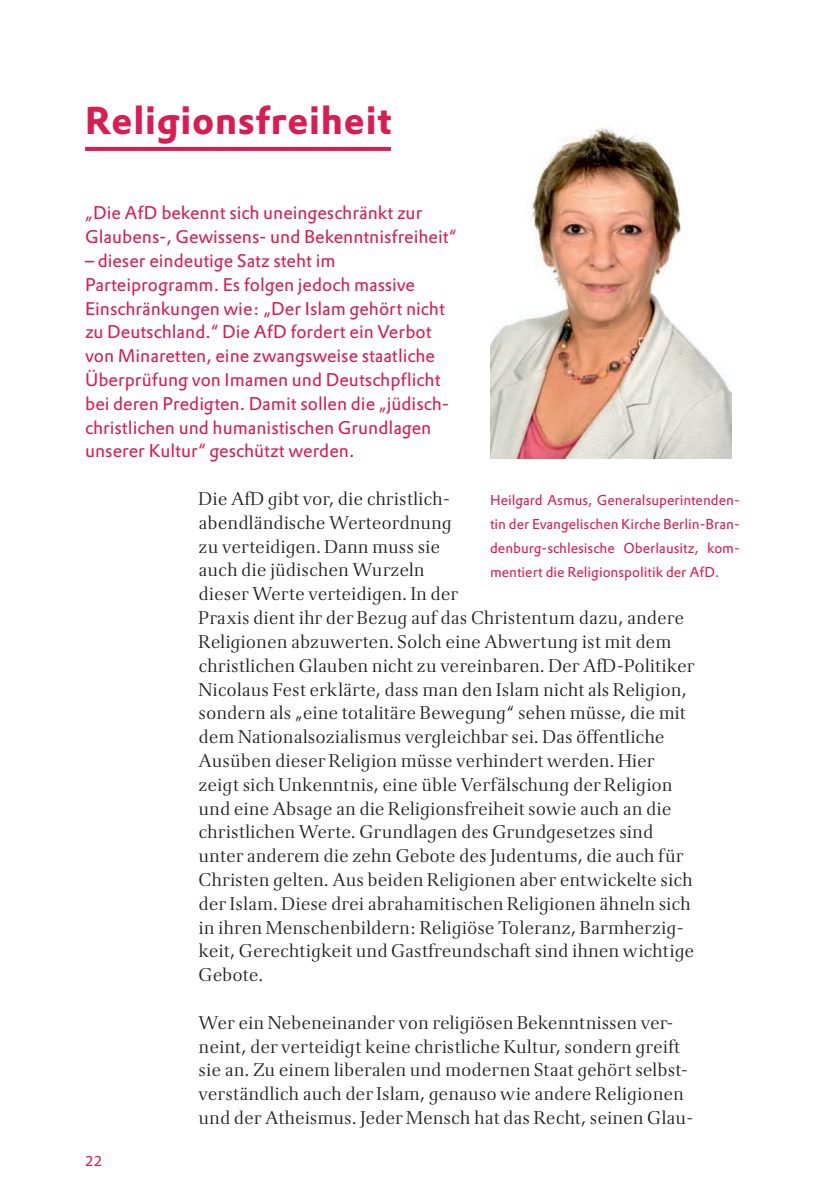
<style>
.page{position:relative;width:840px;height:1191px;background:#fff}
.page>*{position:absolute;margin:0;border:0;box-sizing:border-box;transform-origin:0 0}
.t1{font:38px "DTL Prokyon T Bold";letter-spacing:.02em;color:#d91c52}
.t2{font:300 18px/23.8px "DTL Antares ST";color:#231f20}
.t3{font:18px/23.8px "DTL Prokyon T";color:#d91c52}
.t4{font:14px/23.8px "DTL Prokyon ST";color:#d91c52;text-align:justify}
.t5{font:14px "DTL Prokyon T";color:#d91c52}
</style>
<div class="page">
<svg style="left:85px;top:147px;width:305px;height:4px"></svg>
<img style="left:490px;top:127px;width:241px;height:331px">
<h1 class="t1" style="left:85px;top:95px;width:308px">Religionsfreiheit</h1>
<p class="t3" style="left:85px;top:201px;width:373px">„Die AfD bekennt sich uneingeschränkt zur<br>Glaubens-, Gewissens- und Bekenntnisfreiheit“</p>
<p class="t3" style="left:85px;top:248px;width:365px">– dieser eindeutige Satz steht im Parteiprogramm. Es folgen jedoch massive Einschränkungen wie: „Der Islam gehört nicht zu Deutschland.“ Die AfD fordert ein Verbot von Minaretten, eine zwangsweise staatliche Überprüfung von Imamen und Deutschpflicht bei deren Predigten. Damit sollen die „jüdisch&shy;christlichen und humanistischen Grundlagen unserer Kultur“ geschützt werden.</p>
<p class="t2" style="left:198px;top:487px;width:497px">Die AfD gibt vor, die christlich-<br>abendländische Werteordnung<br>zu verteidigen. Dann muss sie<br>auch die jüdischen Wurzeln<br>dieser Werte verteidigen. In der<br>Praxis dient ihr der Bezug auf das Christentum dazu, andere Religionen abzuwerten. Solch eine Abwertung ist mit dem christlichen Glauben nicht zu vereinbaren. Der AfD-Politiker Nicolaus Fest erklärte, dass man den Islam nicht als Religion, sondern als „eine totalitäre Bewegung“ sehen müsse, die mit dem Nationalsozialismus vergleichbar sei. Das öffentliche Ausüben dieser Religion müsse verhindert werden. Hier zeigt sich Unkenntnis, eine üble Verfälschung der Religion und eine Absage an die Religionsfreiheit sowie auch an die christlichen Werte. Grundlagen des Grundgesetzes sind unter anderem die zehn Gebote des Judentums, die auch für Christen gelten. Aus beiden Religionen aber entwickelte sich der Islam. Diese drei abrahamitischen Religionen ähneln sich in ihren Menschenbildern: Religiöse Toleranz, Barmherzig&shy;keit, Gerechtigkeit und Gastfreundschaft sind ihnen wichtige Gebote.</p>
<p class="t2" style="left:198px;top:1010px;width:496px">Wer ein Nebeneinander von religiösen Bekenntnissen ver&shy;neint, der verteidigt keine christliche Kultur, sondern greift sie an. Zu einem liberalen und modernen Staat gehört selbst&shy;verständlich auch der Islam, genauso wie andere Religionen und der Atheismus. Jeder Mensch hat das Recht, seinen Glau-</p>
<p class="t4" style="left:490px;top:488px;width:251px">Heilgard Asmus, Generalsuperintenden&shy;tin der Evangelischen Kirche Berlin-Bran&shy;denburg-schlesische Oberlausitz, kom&shy;mentiert die Religionspolitik der AfD.</p>
<p class="t5" style="left:85px;top:1152px;width:19px">22</p>
</div>
